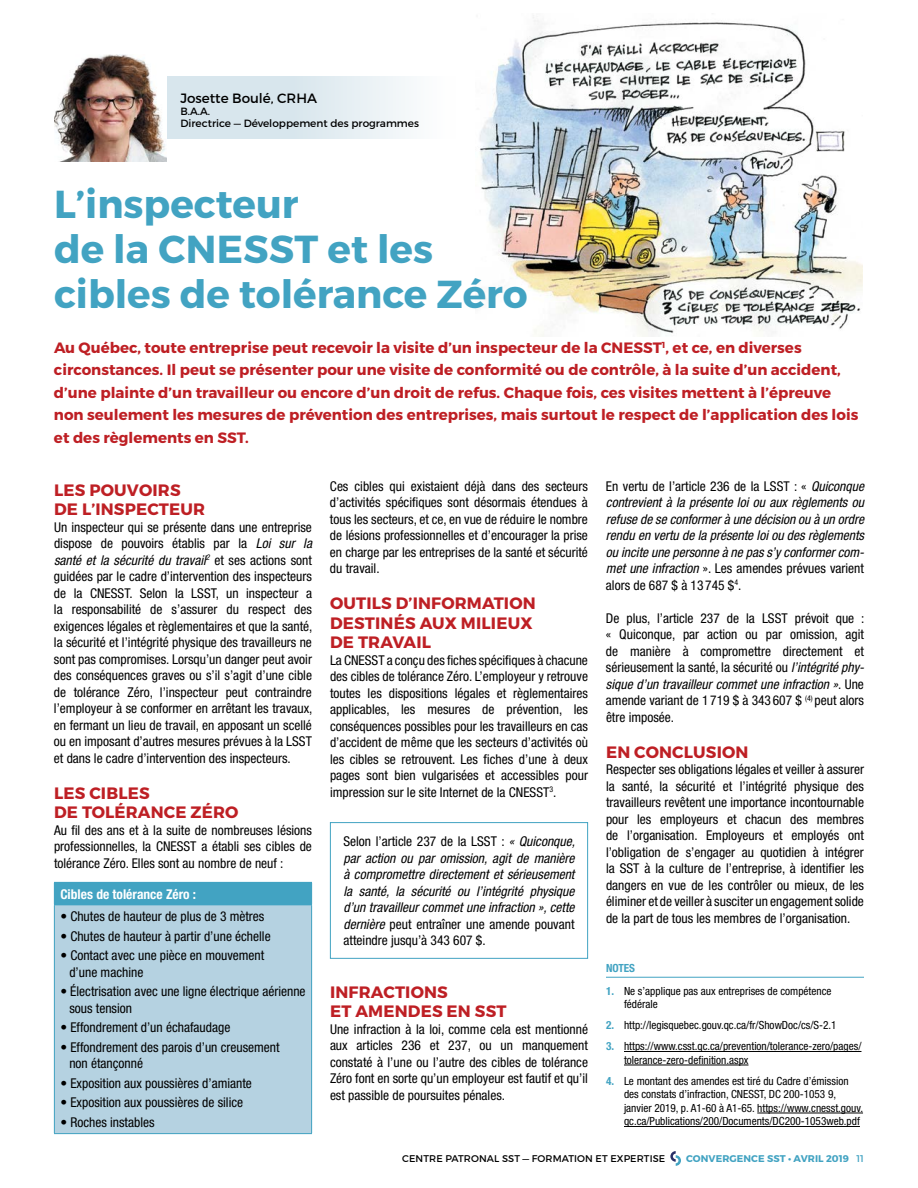
<style>
.page{position:relative;width:918px;height:1188px;background:#fff}
.page>*{position:absolute;margin:0;border:0;box-sizing:border-box;transform-origin:0 0}
.t1{font:700 39px/45px "Montserrat";color:#42a3c2}
.t2{font:700 16.5px/19.5px "Montserrat";letter-spacing:.01em;color:#be1f24}
.t3{font:700 15px/22.5px "Montserrat";color:#be1f24}
.t4{font:condensed 13.5px/16.5px "Helvetica Neue";color:#000;text-align:justify}
.t5{font:italic condensed 13.5px/16.5px "Helvetica Neue";color:#000;text-align:justify}
.t6{font:700 condensed 13.5px "Helvetica Neue";color:#fff}
.t7{font:13.5px "Montserrat";color:#000}
.t8{font:condensed 11.25px/13.5px "Helvetica Neue";color:#000}
.t9{font:700 condensed 11.25px "Helvetica Neue";color:#42a3c2}
.t10{font:10.5px/12px "Montserrat";color:#000}
.t11{font:9.75px "Montserrat";letter-spacing:.01em;color:#000}
.t12{font:700 9.75px "Montserrat";letter-spacing:.01em;color:#42a3c2}
.s1{font-style:italic}
.s2{font-style:normal}
.s3{font-weight:700;color:#42a3c2}
.s4{font-weight:400}
</style>
<div class="page">
<svg style="left:670px;top:1151px;width:11px;height:15px"></svg>
<img style="left:479px;top:15px;width:384px;height:321px">
<svg style="left:167px;top:77px;width:242px;height:62px;background:#deeaf0"></svg>
<img style="left:54px;top:54px;width:112px;height:108px">
<div style="left:54px;top:882px;width:258px;height:23px;background:#42a3c2"></div>
<div style="left:54px;top:905px;width:258px;height:229px;background:#b5d2e1"></div>
<hr style="left:54px;top:905px;width:1px;height:228px;background:#42a3c2">
<hr style="left:311px;top:905px;width:1px;height:228px;background:#42a3c2">
<hr style="left:54px;top:1133px;width:258px;height:1px;background:#42a3c2">
<hr style="left:606px;top:977px;width:258px;height:1px;background:#42a3c2">
<hr style="left:624px;top:1051px;width:237px;height:1px;background:#000">
<hr style="left:624px;top:1065px;width:125px;height:1px;background:#000">
<hr style="left:757px;top:1113px;width:106px;height:1px;background:#000">
<hr style="left:624px;top:1126px;width:236px;height:1px;background:#000">
<div style="left:330px;top:822px;width:258px;height:137px;border:1px solid #42a3c2"></div>
<p class="t7" style="left:180px;top:89px;width:138px">Josette Boulé, CRHA</p>
<p class="t10" style="left:180px;top:105px;width:240px">B.A.A.<br>Directrice — Développement des programmes</p>
<h1 class="t1" style="left:54px;top:182px;width:475px">L’inspecteur<br>de la CNESST et les cibles de tolérance Zéro</h1>
<p class="t3" style="left:54px;top:336px;width:806px">Au Québec, toute entreprise peut recevoir la visite d’un inspecteur de la CNESST<sup>1</sup>, et ce, en diverses circonstances. Il peut se présenter pour une visite de conformité ou de contrôle, à la suite d’un accident, d’une plainte d’un travailleur ou encore d’un droit de refus. Chaque fois, ces visites mettent à l’épreuve non seulement les mesures de prévention des entreprises, mais surtout le respect de l’application des lois et des règlements en SST.</p>
<p class="t2" style="left:54px;top:481px;width:153px">LES POUVOIRS<br>DE L’INSPECTEUR</p>
<p class="t4" style="left:54px;top:519px;width:260px">Un inspecteur qui se présente dans une entreprise dispose de pouvoirs établis par la <span class="s1">Loi sur la santé et la sécurité du travail</span><sup>2</sup> et ses actions sont guidées par le cadre d’intervention des inspecteurs de la CNESST. Selon la LSST, un inspecteur a la responsabilité de s’assurer du respect des exigences légales et règlementaires et que la santé, la sécurité et l’intégrité physique des travailleurs ne sont pas compromises. Lorsqu’un danger peut avoir des conséquences graves ou s’il s’agit d’une cible de tolérance Zéro, l’inspecteur peut contraindre l’employeur à se conformer en arrêtant les travaux, en fermant un lieu de travail, en apposant un scellé ou en imposant d’autres mesures prévues à la LSST et dans le cadre d’intervention des inspecteurs.</p>
<p class="t2" style="left:54px;top:784px;width:186px">LES CIBLES<br>DE TOLÉRANCE ZÉRO</p>
<p class="t4" style="left:54px;top:822px;width:260px">Au fil des ans et à la suite de nombreuses lésions professionnelles, la CNESST a établi ses cibles de tolérance Zéro. Elles sont au nombre de neuf :</p>
<p class="t6" style="left:60px;top:886px;width:137px">Cibles de tolérance Zéro :</p>
<p class="t4" style="left:60px;top:908px;width:206px">• Chutes de hauteur de plus de 3 mètres</p>
<p class="t4" style="left:60px;top:928px;width:212px">• Chutes de hauteur à partir d’une échelle</p>
<p class="t4" style="left:69px;top:947px;width:196px;text-indent:-9px">• Contact avec une pièce en mouvement d’une machine</p>
<p class="t4" style="left:69px;top:983px;width:238px;text-indent:-9px">• Électrisation avec une ligne électrique aérienne sous tension</p>
<p class="t4" style="left:60px;top:1019px;width:172px">• Effondrement d’un échafaudage</p>
<p class="t4" style="left:69px;top:1039px;width:212px;text-indent:-9px">• Effondrement des parois d’un creusement non étançonné</p>
<p class="t4" style="left:60px;top:1075px;width:193px">• Exposition aux poussières d’amiante</p>
<p class="t4" style="left:60px;top:1094px;width:184px">• Exposition aux poussières de silice</p>
<p class="t4" style="left:60px;top:1114px;width:96px">• Roches instables</p>
<p class="t4" style="left:330px;top:478px;width:259px">Ces cibles qui existaient déjà dans des secteurs d’activités spécifiques sont désormais étendues à tous les secteurs, et ce, en vue de réduire le nombre de lésions professionnelles et d’encourager la prise en charge par les entreprises de la santé et sécurité du travail.</p>
<p class="t2" style="left:330px;top:594px;width:207px">OUTILS D’INFORMATION<br>DESTINÉS AUX MILIEUX<br>DE TRAVAIL</p>
<p class="t4" style="left:330px;top:652px;width:260px">La CNESST a conçu des fiches spécifiques à chacune des cibles de tolérance Zéro. L’employeur y retrouve toutes les dispositions légales et règlementaires applicables, les mesures de prévention, les conséquences possibles pour les travailleurs en cas d’accident de même que les secteurs d’activités où les cibles se retrouvent. Les fiches d’une à deux pages sont bien vulgarisées et accessibles pour impression sur le site Internet de la CNESST<sup>3</sup>.</p>
<p class="t5" style="left:343px;top:833px;width:233px"><span class="s2">Selon l’article 237 de la LSST :</span> « Quiconque, par action ou par omission, agit de manière à compromettre directement et sérieusement la santé, la sécurité ou l’intégrité physique d’un travailleur commet une infraction », cette dernière <span class="s2">peut entraîner une amende pouvant atteindre jusqu’à 343 607 $.</span></p>
<p class="t2" style="left:330px;top:982px;width:178px">INFRACTIONS<br>ET AMENDES EN SST</p>
<p class="t4" style="left:330px;top:1021px;width:260px">Une infraction à la loi, comme cela est mentionné aux articles 236 et 237, ou un manquement constaté à l’une ou l’autre des cibles de tolérance Zéro font en sorte qu’un employeur est fautif et qu’il est passible de poursuites pénales.</p>
<p class="t5" style="left:606px;top:478px;width:260px"><span class="s2">En vertu de l’article 236 de la LSST : «</span> Quiconque contrevient à la présente loi ou aux règlements ou refuse de se conformer à une décision ou à un ordre rendu en vertu de la présente loi ou des règlements ou incite une personne à ne pas s’y conformer com&shy;met une infraction <span class="s2">». Les amendes prévues varient alors de 687 $ à 13 745 $</span><sup>4</sup><span class="s2">.</span></p>
<p class="t4" style="left:606px;top:610px;width:260px">De plus, l’article 237 de la LSST prévoit que : « Quiconque, par action ou par omission, agit de manière à compromettre directement et sérieusement la santé, la sécurité ou <span class="s1">l’intégrité phy&shy;sique d’un travailleur commet une infraction »</span>. Une amende variant de 1 719 $ à 343 607 $ <sup>(4)</sup> peut alors être imposée.</p>
<p class="t2" style="left:606px;top:742px;width:144px">EN CONCLUSION</p>
<p class="t4" style="left:606px;top:761px;width:260px">Respecter ses obligations légales et veiller à assurer la santé, la sécurité et l’intégrité physique des travailleurs revêtent une importance incontournable pour les employeurs et chacun des membres de l’organisation. Employeurs et employés ont l’obligation de s’engager au quotidien à intégrer la SST à la culture de l’entreprise, à identifier les dangers en vue de les contrôler ou mieux, de les éliminer et de veiller à susciter un engagement solide de la part de tous les membres de l’organisation.</p>
<p class="t9" style="left:606px;top:962px;width:31px">NOTES</p>
<p class="t8" style="left:624px;top:984px;width:209px;text-indent:-18px"><span class="s3">1.</span> Ne s’applique pas aux entreprises de compétence fédérale</p>
<p class="t8" style="left:606px;top:1019px;width:232px"><span class="s3">2.</span> http://legisquebec.gouv.qc.ca/fr/ShowDoc/cs/S-2.1</p>
<p class="t8" style="left:624px;top:1040px;width:239px;text-indent:-18px"><span class="s3">3.</span> https://www.csst.qc.ca/prevention/tolerance-zero/pages/ tolerance-zero-definition.aspx</p>
<p class="t8" style="left:624px;top:1074px;width:241px;text-indent:-18px"><span class="s3">4.</span> Le montant des amendes est tiré du Cadre d’émission des constats d’infraction, CNESST, DC 200-1053 9, janvier 2019, p. A1-60 à A1-65. https://www.cnesst.gouv. qc.ca/Publications/200/Documents/DC200-1053web.pdf</p>
<p class="t11" style="left:402px;top:1152px;width:265px">CENTRE PATRONAL SST — FORMATION ET EXPERTISE</p>
<p class="t12" style="left:686px;top:1152px;width:179px">CONVERGENCE SST • AVRIL 2019 <span class="s4">11</span></p>
</div>
